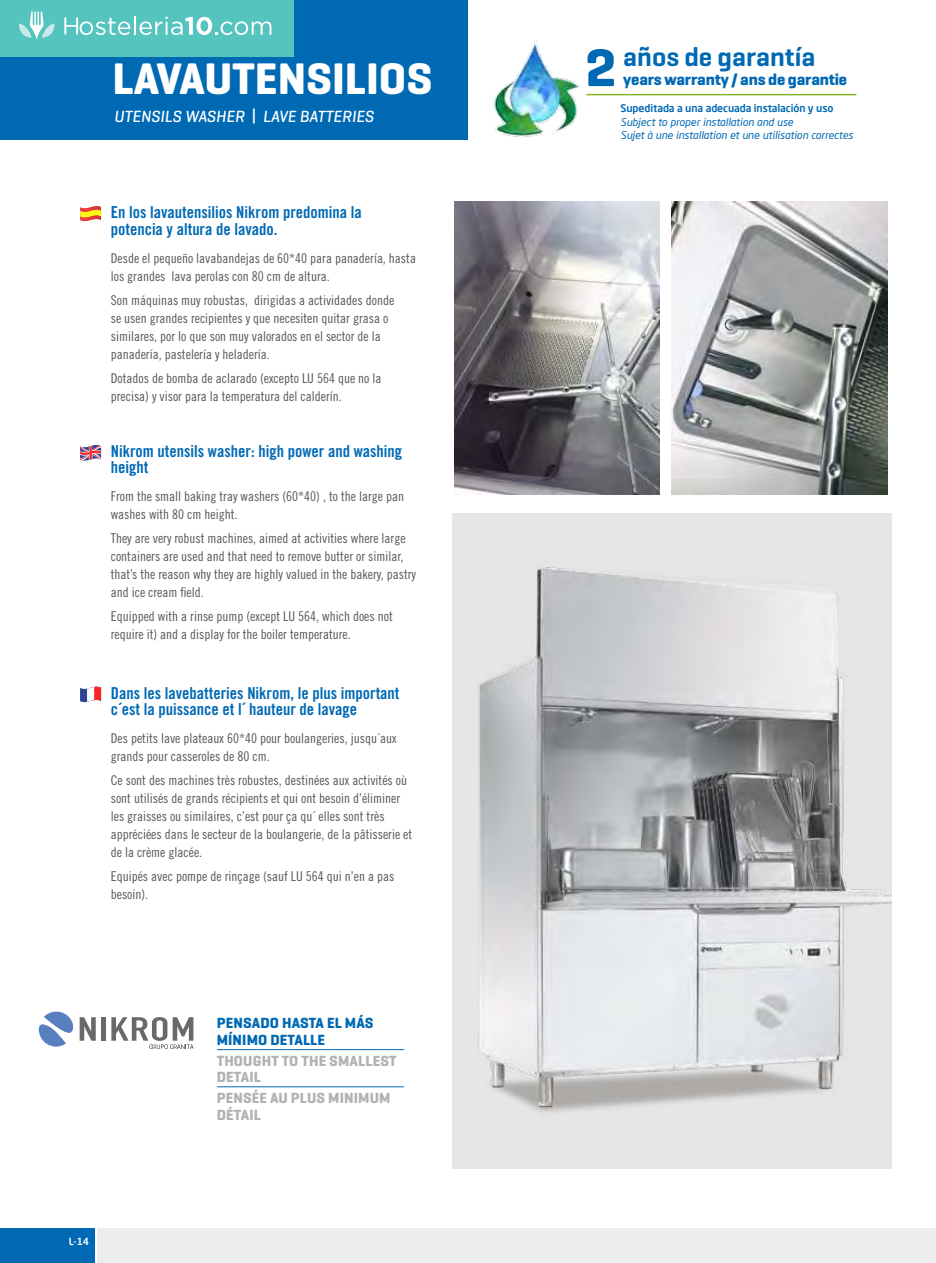
<style>
.page{position:relative;width:936px;height:1263px;background:#fff}
.page>*{position:absolute;margin:0;border:0;box-sizing:border-box;transform-origin:0 0}
.t1{font:700 45px "Geogrotesque";color:#fff}
.t2{font:600 27px "Geogrotesque";color:#0069b4}
.t3{font:16.5px/16.5px "Trade Gothic LT Std Bd Cn 20";color:#0069b4}
.t4{font:italic 500 16.5px "Geogrotesque";color:#fff}
.t5{font:700 16.5px "Geogrotesque";letter-spacing:-.01em;color:#0069b4}
.t6{font:700 15px/16.5px "Geogrotesque";letter-spacing:.01em;color:#b3b2b2}
.t7{font:700 15px/16.5px "Geogrotesque";letter-spacing:.01em;color:#0069b4}
.t8{font:13.5px/18px "Trade Gothic LT Std Cn 18";color:#575756}
.t9{font:italic 10.5px/13.2px "Neo Sans Pro";color:#0069b4}
.t10{font:500 10.5px "Neo Sans Pro";letter-spacing:-.01em;color:#0069b4}
.t11{font:500 9.75px "Neo Sans Pro";color:#fff}
.s1{font-weight:700;font-size:54px}
</style>
<div class="page">
<svg style="left:80px;top:686px;width:21px;height:17px"></svg>
<div style="left:97px;top:1228px;width:838px;height:35px;background:#ededed"></div>
<div style="left:0;top:1228px;width:94px;height:35px;background:#0069b4"></div>
<hr style="left:935px;top:1228px;width:1px;height:35px;background:#ededed">
<img style="left:671px;top:202px;width:215px;height:292px">
<img style="left:454px;top:202px;width:205px;height:292px">
<div style="left:0;top:0;width:467px;height:140px;background:#0069b4"></div>
<hr style="left:586px;top:94px;width:270px;height:1px;background:#87b726">
<img style="left:493px;top:40px;width:98px;height:97px">
<svg style="left:80px;top:220px;width:11px;height:2px"></svg>
<img style="left:80px;top:206px;width:21px;height:14px">
<div style="left:452px;top:513px;width:439px;height:655px;background:#e6e6e6"></div>
<img style="left:478px;top:567px;width:413px;height:546px">
<svg style="left:80px;top:1017px;width:16px;height:24px"></svg>
<div style="left:101px;top:1017px;width:5px;height:24px;background:#696969"></div>
<svg style="left:111px;top:1017px;width:83px;height:32px"></svg>
<svg style="left:39px;top:1011px;width:34px;height:35px"></svg>
<hr style="left:217px;top:1086px;width:187px;height:1px;background:#0069b4">
<hr style="left:217px;top:1049px;width:187px;height:1px;background:#0069b4">
<svg style="left:80px;top:445px;width:21px;height:16px"></svg>
<div style="left:0;top:0;width:293px;height:57px;background:#55c3be"></div>
<svg style="left:64px;top:16px;width:207px;height:19px"></svg>
<svg style="left:19px;top:11px;width:36px;height:29px"></svg>
<h1 class="t1" style="left:113px;top:51px;width:321px">LAVAUTENSILIOS</h1>
<p class="t4" style="left:114px;top:106px;width:261px">UTENSILS WASHER | LAVE BATTERIES</p>
<p class="t3" style="left:111px;top:204px;width:252px">En los lavautensilios Nikrom predomina la potencia y altura de lavado.</p>
<p class="t8" style="left:111px;top:249px;width:307px">Desde el pequeño lavabandejas de 60*40 para panadería, hasta los grandes lava perolas con 80 cm de altura.</p>
<p class="t8" style="left:111px;top:291px;width:285px">Son máquinas muy robustas, dirigidas a actividades donde se usen grandes recipientes y que necesiten quitar grasa o similares, por lo que son muy valorados en el sector de la panadería, pastelería y heladería.</p>
<p class="t8" style="left:111px;top:369px;width:272px">Dotados de bomba de aclarado (excepto LU 564 que no la precisa) y visor para la temperatura del calderín.</p>
<p class="t3" style="left:111px;top:443px;width:293px">Nikrom utensils washer: high power and washing height</p>
<p class="t8" style="left:111px;top:487px;width:295px">From the small baking tray washers (60*40) , to the large pan washes with 80 cm height.</p>
<p class="t8" style="left:111px;top:529px;width:307px">They are very robust machines, aimed at activities where large containers are used and that need to remove butter or similar, that’s the reason why they are highly valued in the bakery, pastry and ice cream field.</p>
<p class="t8" style="left:111px;top:607px;width:283px">Equipped with a rinse pump (except LU 564, which does not require it) and a display for the boiler temperature.</p>
<p class="t3" style="left:111px;top:684px;width:290px">Dans les lavebatteries Nikrom, le plus important c´est la puissance et l´ hauteur de lavage</p>
<p class="t8" style="left:111px;top:729px;width:287px">Des petits lave plateaux 60*40 pour boulangeries, jusqu´aux grands pour casseroles de 80 cm.</p>
<p class="t8" style="left:111px;top:771px;width:303px">Ce sont des machines très robustes, destinées aux activités où sont utilisés de grands récipients et qui ont besoin d’éliminer les graisses ou similaires, c’est pour ça qu´ elles sont très appréciées dans le secteur de la boulangerie, de la pâtisserie et de la crème glacée.</p>
<p class="t8" style="left:111px;top:867px;width:285px">Equipés avec pompe de rinçage (sauf LU 564 qui n’en a pas besoin).</p>
<p class="t7" style="left:217px;top:1015px;width:158px">PENSADO HASTA EL MÁS<br>MÍNIMO DETALLE</p>
<p class="t6" style="left:217px;top:1052px;width:181px">THOUGHT TO THE SMALLEST<br>DETAIL</p>
<p class="t6" style="left:217px;top:1090px;width:175px">PENSÉE AU PLUS MINIMUM<br>DÉTAIL</p>
<p class="t11" style="left:69px;top:1235px;width:22px">L-14</p>
<h2 class="t2" style="left:585px;top:40px;width:231px"><span class="s1">2</span> años de garantía</h2>
<p class="t5" style="left:623px;top:69px;width:225px">years warranty / ans de garantie</p>
<p class="t10" style="left:620px;top:102px;width:214px">Supeditada a una adecuada instalación y uso</p>
<p class="t9" style="left:620px;top:115px;width:234px">Subject to proper installation and use<br>Sujet à une installation et une utilisation correctes</p>
</div>
